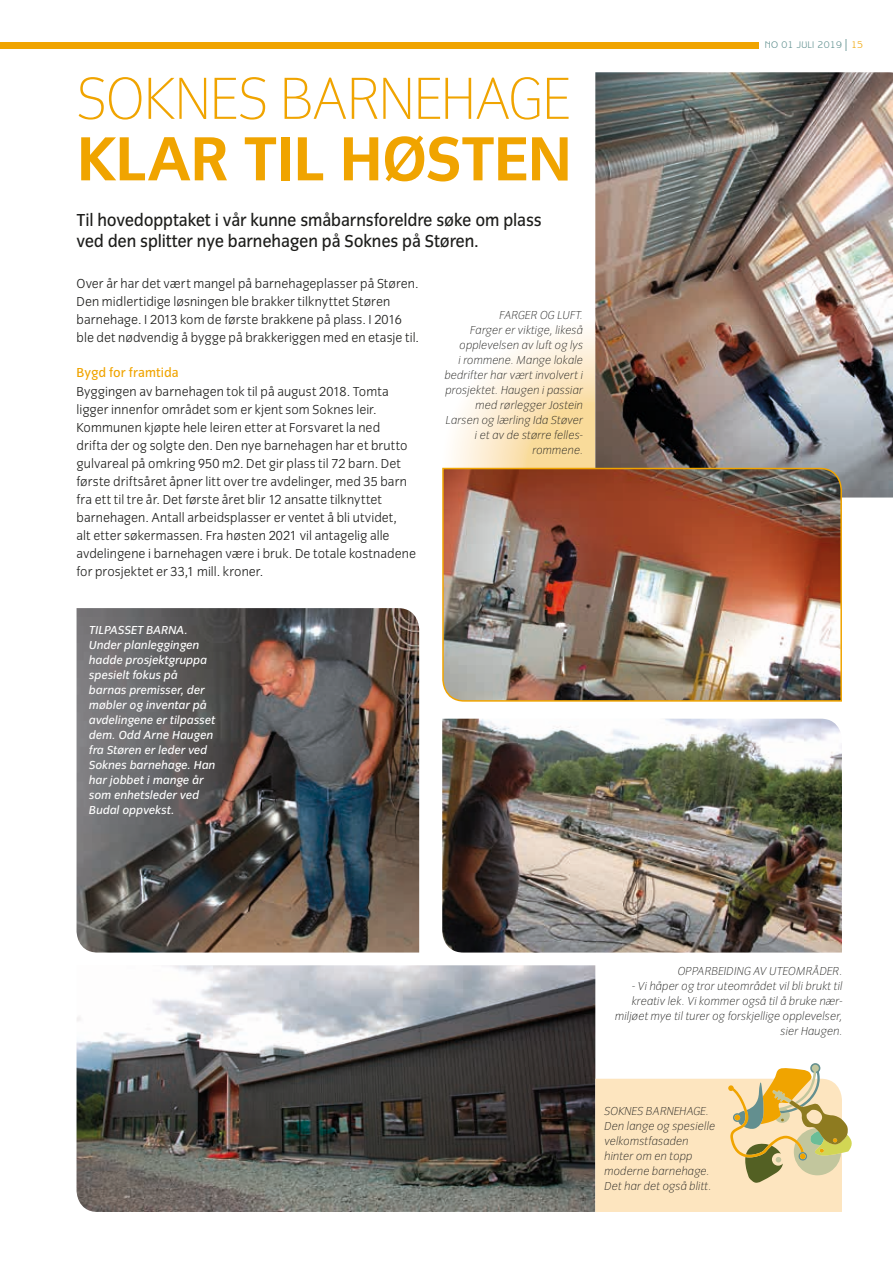
<style>
.page{position:relative;width:893px;height:1263px;background:#fff}
.page>*{position:absolute;margin:0;border:0;box-sizing:border-box;transform-origin:0 0}
.t1{font:700 64.5px "Congress Sans";letter-spacing:-.02em;color:#f0a400}
.t2{font:200 61.5px "Congress Sans";letter-spacing:-.025em;color:#f0a400}
.t3{font:18px/21px "Congress Sans";letter-spacing:-.01em;color:#1d1d1b;scale:.96 1}
.t4{font:300 13.5px/18px "Congress Sans";letter-spacing:.005em;color:#1d1d1b}
.t5{font:13.5px "Congress Sans";letter-spacing:.005em;color:#f0a400}
.t6{font:italic 200 12px/15px "Congress Sans";color:#1d1d1b;text-align:right}
.t7{font:italic 12px/15px "Congress Sans";color:#fff}
.t8{font:9.75px "Benguiat Gothic Std";letter-spacing:.02em;color:#60908f}
.s1{font-size:12px}
.s2{color:#f0a400}
</style>
<div class="page">
<div style="left:0;top:43px;width:759px;height:6px;background:#f0a400"></div>
<svg style="left:442px;top:319px;width:298px;height:298px"></svg>
<img style="left:77px;top:965px;width:518px;height:247px">
<img style="left:595px;top:72px;width:298px;height:425px">
<img style="left:77px;top:608px;width:342px;height:344px">
<img style="left:442px;top:467px;width:401px;height:235px">
<img style="left:442px;top:719px;width:400px;height:233px">
<svg style="left:595px;top:1063px;width:257px;height:149px;background:#efdcb2"></svg>
<h2 class="t2" style="left:77px;top:66px;width:495px">SOKNES BARNEHAGE</h2>
<h1 class="t1" style="left:77px;top:122px;width:497px">KLAR TIL HØSTEN</h1>
<h3 class="t3" style="left:77px;top:210px;width:486px">Til hovedopptaket i vår kunne småbarnsforeldre søke om plass ved den splitter nye barnehagen på Soknes på Støren.</h3>
<p class="t4" style="left:77px;top:275px;width:344px">Over år har det vært mangel på barnehageplasser på Støren.<br>Den midlertidige løsningen ble brakker tilknyttet Støren barnehage. I 2013 kom de første brakkene på plass. I 2016 ble det nødvendig å bygge på brakkeriggen med en etasje til.</p>
<p class="t5" style="left:77px;top:365px;width:104px">Bygd for framtida</p>
<p class="t4" style="left:77px;top:383px;width:341px">Byggingen av barnehagen tok til på august 2018. Tomta ligger innenfor området som er kjent som Soknes leir.<br>Kommunen kjøpte hele leiren etter at Forsvaret la ned<br>drifta der og solgte den. Den nye barnehagen har et brutto gulvareal på omkring 950 m2. Det gir plass til 72 barn. Det første driftsåret åpner litt over tre avdelinger, med 35 barn fra ett til tre år. Det første året blir 12 ansatte tilknyttet barnehagen. Antall arbeidsplasser er ventet å bli utvidet,<br>alt etter søkermassen. Fra høsten 2021 vil antagelig alle avdelingene i barnehagen være i bruk. De totale kostnadene for prosjektet er 33,1 mill. kroner.</p>
<p class="t6" style="left:444px;top:308px;width:140px">FARGER OG LUFT.<br>Farger er viktige, likeså opplevelsen av luft og lys<br>i rommene. Mange lokale bedrifter har vært involvert i prosjektet. Haugen i passiar med rørlegger Jostein<br>Larsen og lærling Ida Støver i et av de større felles&shy;rommene.</p>
<p class="t7" style="left:89px;top:623px;width:128px">TILPASSET BARNA.<br>Under planleggingen hadde prosjektgruppa spesielt fokus på barnas premisser, der møbler og inventar på avdelingene er tilpasset dem. Odd Arne Haugen fra Støren er leder ved<br>Soknes barnehage. Han har jobbet i mange år som enhetsleder ved<br>Budal oppvekst.</p>
<p class="t8" style="left:765px;top:39px;width:100px">NO 01 JULI 2019 <span class="s1">|</span> <span class="s2">15</span></p>
<p class="t6" style="left:677px;top:963px;width:166px">OPPARBEIDING AV UTEOMRÅDER.</p>
<p class="t6" style="left:614px;top:978px;width:229px">- Vi håper og tror uteområdet vil bli brukt til kreativ lek. Vi kommer også til å bruke nær&shy;miljøet mye til turer og forskjellige opplevelser, sier Haugen.</p>
<p class="t6" style="left:604px;top:1103px;width:113px;text-align:left">SOKNES BARNEHAGE.<br>Den lange og spesielle velkomstfasaden hinter om en topp moderne barnehage.<br>Det har det også blitt.</p>
</div>
